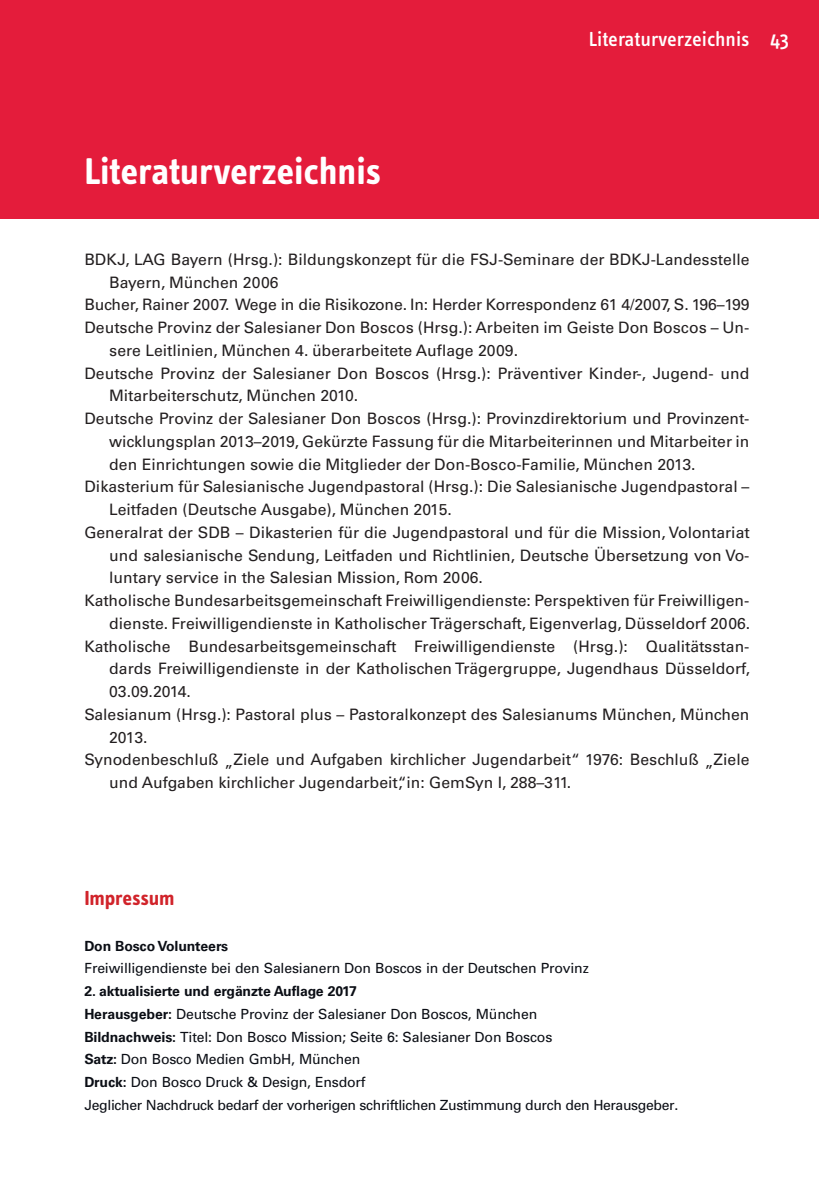
<style>
.page{position:relative;width:819px;height:1181px;background:#fff}
.page>*{position:absolute;margin:0;border:0;box-sizing:border-box;transform-origin:0 0}
.t1{font:700 38.5px "Info OT Text";letter-spacing:-.005em;color:#fff}
.t2{font:500 21px "Info OT Text";letter-spacing:-.005em;color:#fff}
.t3{font:700 21px "Info OT Text";letter-spacing:-.01em;color:#d1232a}
.t4{font:15.75px "Univers S";color:#231f20}
.t5{font:14px/22.8px "Univers";letter-spacing:-.01em;color:#0b0e15}
.t6{font:700 14px "Univers S";letter-spacing:-.01em;color:#0b0e15}
.s1{font-family:"Univers S";font-weight:700}
</style>
<div class="page">
<div style="left:0;top:0;width:819px;height:218px;background:#e41c3b"></div>
<h1 class="t1" style="left:84px;top:147px;width:298px">Literaturverzeichnis</h1>
<h2 class="t2" style="left:588px;top:26px;width:202px">Literaturverzeichnis 43</h2>
<p class="t4" style="left:84px;top:250px;width:666px">BDKJ, LAG Bayern (Hrsg.): Bildungskonzept für die FSJ-Seminare der BDKJ-Landesstelle</p>
<p class="t4" style="left:109px;top:273px;width:171px">Bayern, München 2006</p>
<p class="t4" style="left:84px;top:295px;width:666px">Bucher, Rainer 2007. Wege in die Risikozone. In: Herder Korrespondenz 61 4/2007, S. 196–199</p>
<p class="t4" style="left:84px;top:318px;width:666px">Deutsche Provinz der Salesianer Don Boscos (Hrsg.): Arbeiten im Geiste Don Boscos – Un-</p>
<p class="t4" style="left:109px;top:341px;width:410px">sere Leitlinien, München 4. überarbeitete Auflage 2009.</p>
<p class="t4" style="left:84px;top:364px;width:666px">Deutsche Provinz der Salesianer Don Boscos (Hrsg.): Präventiver Kinder-, Jugend- und</p>
<p class="t4" style="left:109px;top:386px;width:250px">Mitarbeiterschutz, München 2010.</p>
<p class="t4" style="left:84px;top:409px;width:666px">Deutsche Provinz der Salesianer Don Boscos (Hrsg.): Provinzdirektorium und Provinzent-</p>
<p class="t4" style="left:109px;top:432px;width:641px">wicklungsplan 2013–2019, Gekürzte Fassung für die Mitarbeiterinnen und Mitarbeiter in</p>
<p class="t4" style="left:109px;top:455px;width:588px">den Einrichtungen sowie die Mitglieder der Don-Bosco-Familie, München 2013.</p>
<p class="t4" style="left:84px;top:477px;width:666px">Dikasterium für Salesianische Jugendpastoral (Hrsg.): Die Salesianische Jugendpastoral –</p>
<p class="t4" style="left:109px;top:500px;width:344px">Leitfaden (Deutsche Ausgabe), München 2015.</p>
<p class="t4" style="left:84px;top:523px;width:666px">Generalrat der SDB – Dikasterien für die Jugendpastoral und für die Mission, Volontariat</p>
<p class="t4" style="left:109px;top:546px;width:641px">und salesianische Sendung, Leitfaden und Richtlinien, Deutsche Übersetzung von Vo-</p>
<p class="t4" style="left:109px;top:568px;width:375px">luntary service in the Salesian Mission, Rom 2006.</p>
<p class="t4" style="left:84px;top:591px;width:666px">Katholische Bundesarbeitsgemeinschaft Freiwilligendienste: Perspektiven für Freiwilligen-</p>
<p class="t4" style="left:109px;top:614px;width:642px">dienste. Freiwilligendienste in Katholischer Trägerschaft, Eigenverlag, Düsseldorf 2006.</p>
<p class="t4" style="left:84px;top:637px;width:666px">Katholische Bundesarbeitsgemeinschaft Freiwilligendienste (Hrsg.): Qualitätsstan-</p>
<p class="t4" style="left:109px;top:659px;width:642px">dards Freiwilligendienste in der Katholischen Trägergruppe, Jugendhaus Düsseldorf,</p>
<p class="t4" style="left:109px;top:682px;width:83px">03.09.2014.</p>
<p class="t4" style="left:84px;top:705px;width:666px">Salesianum (Hrsg.): Pastoral plus – Pastoralkonzept des Salesianums München, München</p>
<p class="t4" style="left:109px;top:728px;width:40px">2013.</p>
<p class="t4" style="left:84px;top:750px;width:666px">Synodenbeschluß „Ziele und Aufgaben kirchlicher Jugendarbeit“ 1976: Beschluß „Ziele</p>
<p class="t4" style="left:109px;top:773px;width:463px">und Aufgaben kirchlicher Jugendarbeit“, in: GemSyn I, 288–311.</p>
<h2 class="t3" style="left:84px;top:885px;width:92px">Impressum</h2>
<p class="t6" style="left:84px;top:937px;width:145px">Don Bosco Volunteers</p>
<p class="t5" style="left:84px;top:957px;width:506px">Freiwilligendienste bei den Salesianern Don Boscos in der Deutschen Provinz</p>
<p class="t6" style="left:84px;top:983px;width:274px">2. aktualisierte und ergänzte Auflage 2017</p>
<p class="t5" style="left:84px;top:1002px;width:595px"><span class="s1">Herausgeber:</span> Deutsche Provinz der Salesianer Don Boscos, München<br><span class="s1">Bildnachweis:</span> Titel: Don Bosco Mission; Seite 6: Salesianer Don Boscos<br><span class="s1">Satz:</span> Don Bosco Medien GmbH, München<br><span class="s1">Druck:</span> Don Bosco Druck &amp; Design, Ensdorf<br>Jeglicher Nachdruck bedarf der vorherigen schriftlichen Zustimmung durch den Herausgeber.</p>
</div>
